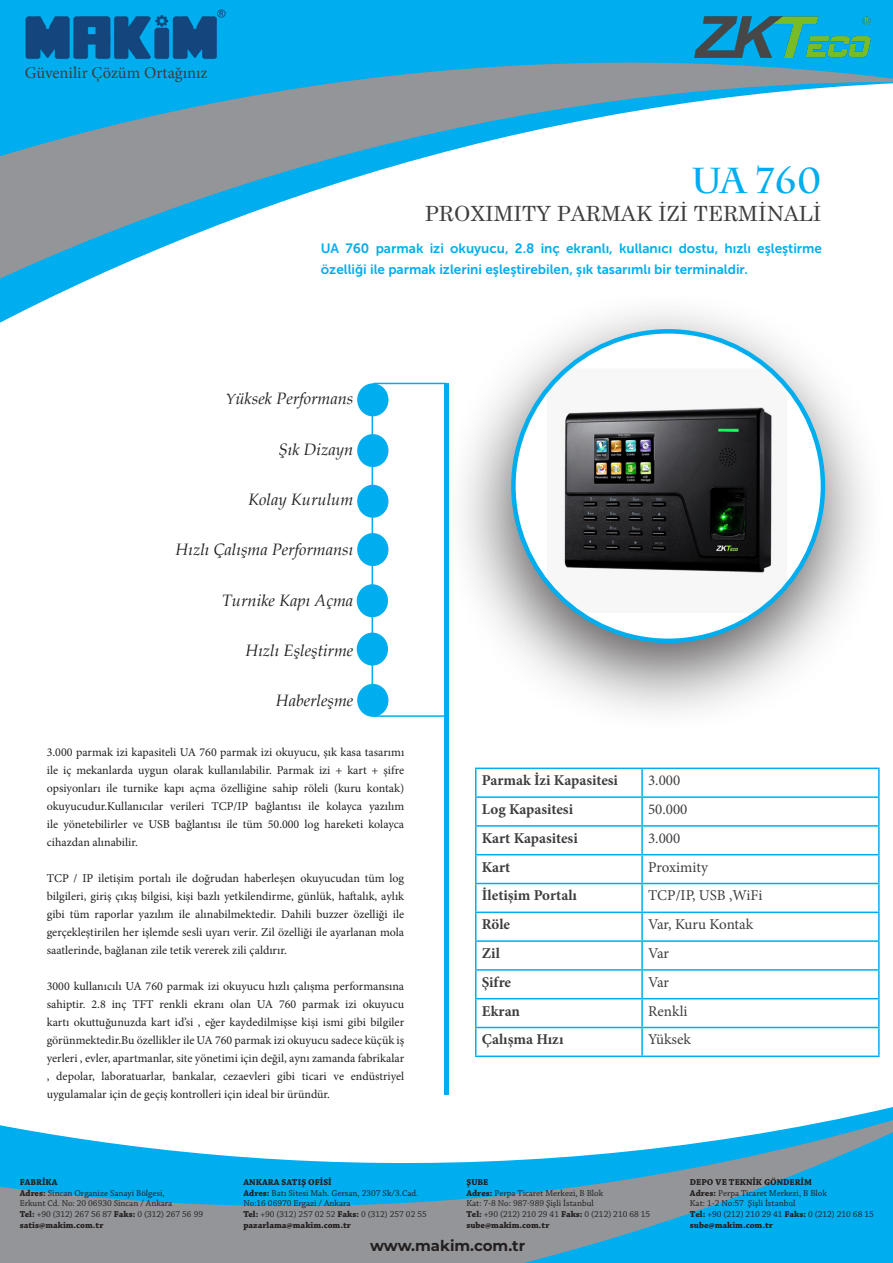
<style>
.page{position:relative;width:893px;height:1263px;background:#fff}
.page>*{position:absolute;margin:0;border:0;box-sizing:border-box;transform-origin:0 0}
.t1{font:700 36px "Charlemagne Std";color:#00aeef}
.t2{font:21px "Century Schoolbook";color:#3e3e3f}
.t3{font:italic 16.5px "Book Antiqua";color:#231f20}
.t4{font:16.5px "Minion Pro";color:#3e3e3f}
.t5{font:700 15px "Minion Pro";color:#3e3e3f}
.t6{font:15px "Minion Pro";color:#3e3e3f}
.t7{font:700 15px "Montserrat";color:#231f20}
.t8{font:13.5px/21px "Museo Sans 700";color:#00aeef}
.t9{font:12px/18px "Minion Pro";color:#231f20;text-align:justify}
.t10{font:9px/10.8px "Chaparral Pro";color:#231f20}
.t11{font:700 9px "Chaparral Pro";color:#231f20}
.s1{font-size:15px}
.s2{font-weight:700}
</style>
<div class="page">
<svg style="left:0;top:186px;width:329px;height:124px"></svg>
<svg style="left:0;top:0;width:893px;height:186px"></svg>
<hr style="left:444px;top:383px;width:4px;height:711px;background:#00aeef">
<div style="left:442px;top:289px;width:444px;height:445px;background:#231f20;opacity:.75"></div>
<div style="left:513px;top:331px;width:310px;height:310px;background:#fff;border-radius:50%"></div>
<img style="left:547px;top:368px;width:240px;height:245px">
<svg style="left:0;top:1088px;width:893px;height:175px"></svg>
<img style="left:23px;top:7px;width:204px;height:55px">
<hr style="left:642px;top:767px;width:238px;height:2px;background:#00aeef">
<hr style="left:878px;top:769px;width:2px;height:27px;background:#00aeef">
<hr style="left:642px;top:796px;width:238px;height:2px;background:#00aeef">
<hr style="left:878px;top:798px;width:2px;height:27px;background:#00aeef">
<hr style="left:642px;top:825px;width:238px;height:2px;background:#00aeef">
<hr style="left:878px;top:827px;width:2px;height:27px;background:#00aeef">
<hr style="left:642px;top:854px;width:238px;height:1px;background:#00aeef">
<hr style="left:878px;top:855px;width:2px;height:28px;background:#00aeef">
<hr style="left:642px;top:883px;width:238px;height:1px;background:#00aeef">
<hr style="left:878px;top:884px;width:2px;height:27px;background:#00aeef">
<hr style="left:642px;top:911px;width:238px;height:2px;background:#00aeef">
<hr style="left:878px;top:913px;width:2px;height:27px;background:#00aeef">
<hr style="left:642px;top:940px;width:238px;height:2px;background:#00aeef">
<hr style="left:878px;top:942px;width:2px;height:27px;background:#00aeef">
<hr style="left:642px;top:969px;width:238px;height:2px;background:#00aeef">
<hr style="left:878px;top:971px;width:2px;height:27px;background:#00aeef">
<hr style="left:642px;top:998px;width:238px;height:1px;background:#00aeef">
<hr style="left:878px;top:999px;width:2px;height:28px;background:#00aeef">
<hr style="left:642px;top:1027px;width:238px;height:1px;background:#00aeef">
<hr style="left:878px;top:1028px;width:2px;height:27px;background:#00aeef">
<hr style="left:642px;top:1055px;width:238px;height:2px;background:#00aeef">
<hr style="left:475px;top:767px;width:167px;height:2px;background:#00aeef">
<hr style="left:641px;top:769px;width:2px;height:27px;background:#00aeef">
<hr style="left:475px;top:796px;width:167px;height:2px;background:#00aeef">
<hr style="left:641px;top:798px;width:2px;height:27px;background:#00aeef">
<hr style="left:475px;top:825px;width:167px;height:2px;background:#00aeef">
<hr style="left:641px;top:827px;width:2px;height:27px;background:#00aeef">
<hr style="left:475px;top:854px;width:167px;height:1px;background:#00aeef">
<hr style="left:641px;top:855px;width:2px;height:28px;background:#00aeef">
<hr style="left:475px;top:883px;width:167px;height:1px;background:#00aeef">
<hr style="left:641px;top:884px;width:2px;height:27px;background:#00aeef">
<hr style="left:475px;top:911px;width:167px;height:2px;background:#00aeef">
<hr style="left:641px;top:913px;width:2px;height:27px;background:#00aeef">
<hr style="left:475px;top:940px;width:167px;height:2px;background:#00aeef">
<hr style="left:641px;top:942px;width:2px;height:27px;background:#00aeef">
<hr style="left:475px;top:969px;width:167px;height:2px;background:#00aeef">
<hr style="left:641px;top:971px;width:2px;height:27px;background:#00aeef">
<hr style="left:475px;top:998px;width:167px;height:1px;background:#00aeef">
<hr style="left:641px;top:999px;width:2px;height:28px;background:#00aeef">
<hr style="left:475px;top:1027px;width:167px;height:1px;background:#00aeef">
<svg style="left:475px;top:769px;width:1px;height:286px"></svg>
<hr style="left:641px;top:1028px;width:2px;height:27px;background:#00aeef">
<hr style="left:475px;top:1055px;width:167px;height:2px;background:#00aeef">
<svg style="left:371px;top:382px;width:77px;height:336px"></svg>
<div style="left:357px;top:434px;width:31px;height:33px;background:#00aeef;border-radius:50%"></div>
<div style="left:357px;top:485px;width:31px;height:33px;background:#00aeef;border-radius:50%"></div>
<div style="left:357px;top:533px;width:31px;height:33px;background:#00aeef;border-radius:50%"></div>
<div style="left:357px;top:584px;width:31px;height:33px;background:#00aeef;border-radius:50%"></div>
<div style="left:357px;top:632px;width:31px;height:33px;background:#00aeef;border-radius:50%"></div>
<div style="left:357px;top:684px;width:31px;height:33px;background:#00aeef;border-radius:50%"></div>
<div style="left:357px;top:383px;width:31px;height:33px;background:#00aeef;border-radius:50%"></div>
<img style="left:685px;top:7px;width:188px;height:70px">
<p class="t4" style="left:25px;top:61px;width:184px">Güvenilir Çözüm Ortağınız</p>
<p class="t1" style="left:691px;top:159px;width:132px">ua 760</p>
<p class="t2" style="left:425px;top:196px;width:398px">PROXIMITY PARMAK İZİ TERMİNALİ</p>
<p class="t8" style="left:321px;top:238px;width:503px">UA 760 parmak izi okuyucu, 2.8 inç ekranlı, kullanıcı dostu, hızlı eşleştirme özelliği ile parmak izlerini eşleştirebilen, şık tasarımlı bir terminaldir.</p>
<p class="t3" style="left:225px;top:387px;width:129px"><span class="s1">Y</span>üksek Performans</p>
<p class="t3" style="left:279px;top:437px;width:76px">Şık Dizayn</p>
<p class="t3" style="left:248px;top:488px;width:106px">Kolay Kurulum</p>
<p class="t3" style="left:176px;top:538px;width:179px">Hızlı Çalışma Performansı</p>
<p class="t3" style="left:222px;top:588px;width:133px">Turnike Kapı Açma</p>
<p class="t3" style="left:246px;top:639px;width:109px">Hızlı Eşleştirme</p>
<p class="t3" style="left:276px;top:689px;width:79px">Haberleşme</p>
<p class="t9" style="left:47px;top:743px;width:359px">3.000 parmak izi kapasiteli UA 760 parmak izi okuyucu, şık kasa tasarımı ile iç mekanlarda uygun olarak kullanılabilir. Parmak izi + kart + şifre opsiyonları ile turnike kapı açma özelliğine sahip röleli (kuru kontak) okuyucudur.Kullanıcılar verileri TCP/IP bağlantısı ile kolayca yazılım ile yönetebilirler ve USB bağlantısı ile tüm 50.000 log hareketi kolayca cihazdan alınabilir.</p>
<p class="t9" style="left:47px;top:869px;width:359px">TCP / IP iletişim portalı ile doğrudan haberleşen okuyucudan tüm log bilgileri, giriş çıkış bilgisi, kişi bazlı yetkilendirme, günlük, haftalık, aylık gibi tüm raporlar yazılım ile alınabilmektedir. Dahili buzzer özelliği ile gerçekleştirilen her işlemde sesli uyarı verir. Zil özelliği ile ayarlanan mola saatlerinde, bağlanan zile tetik vererek zili çaldırır.</p>
<p class="t9" style="left:47px;top:977px;width:359px">3000 kullanıcılı UA 760 parmak izi okuyucu hızlı çalışma performansına sahiptir. 2.8 inç TFT renkli ekranı olan UA 760 parmak izi okuyucu kartı okuttuğunuzda kart id’si , eğer kaydedilmişse kişi ismi gibi bilgiler görünmektedir.Bu özellikler ile UA 760 parmak izi okuyucu sadece küçük iş yerleri , evler, apartmanlar, site yönetimi için değil, aynı zamanda fabrikalar , depolar, laboratuarlar, bankalar, cezaevleri gibi ticari ve endüstriyel uygulamalar için de geçiş kontrolleri için ideal bir üründür.</p>
<p class="t11" style="left:20px;top:1177px;width:39px">FABRİKA</p>
<p class="t10" style="left:20px;top:1188px;width:146px"><span class="s2">Adres:</span> Sincan Organize Sanayi Bölgesi,</p>
<p class="t10" style="left:20px;top:1198px;width:154px">Erkunt Cd. No: 20 06930 Sincan / Ankara</p>
<p class="t10" style="left:20px;top:1209px;width:185px"><span class="s2">Tel:</span> +90 (312) 267 56 87 <span class="s2">Faks:</span> 0 (312) 267 56 99</p>
<p class="t11" style="left:20px;top:1220px;width:85px">satis@makim.com.tr</p>
<p class="t11" style="left:243px;top:1177px;width:90px">ANKARA SATIŞ OFİSİ</p>
<p class="t10" style="left:243px;top:1188px;width:176px"><span class="s2">Adres:</span> Batı Sitesi Mah. Gersan, 2307 Sk/3.Cad.<br>No:16 06970 Ergazi / Ankara</p>
<p class="t10" style="left:243px;top:1209px;width:185px"><span class="s2">Tel:</span> +90 (312) 257 02 52 <span class="s2">Faks:</span> 0 (312) 257 02 55</p>
<p class="t11" style="left:243px;top:1220px;width:109px">pazarlama@makim.com.tr</p>
<p class="t5" style="left:482px;top:770px;width:138px">Parmak İzi Kapasitesi</p>
<p class="t6" style="left:648px;top:770px;width:34px">3.000</p>
<p class="t5" style="left:482px;top:799px;width:93px">Log Kapasitesi</p>
<p class="t6" style="left:648px;top:799px;width:41px">50.000</p>
<p class="t5" style="left:482px;top:827px;width:97px">Kart Kapasitesi</p>
<p class="t6" style="left:648px;top:828px;width:34px">3.000</p>
<p class="t5" style="left:482px;top:856px;width:30px">Kart</p>
<p class="t6" style="left:648px;top:857px;width:61px">Proximity</p>
<p class="t5" style="left:482px;top:885px;width:97px">İletişim Portalı</p>
<p class="t6" style="left:648px;top:885px;width:116px">TCP/IP, USB ,WiFi</p>
<p class="t5" style="left:482px;top:914px;width:30px">Röle</p>
<p class="t6" style="left:648px;top:914px;width:107px">Var, Kuru Kontak</p>
<p class="t5" style="left:482px;top:943px;width:20px">Zil</p>
<p class="t6" style="left:648px;top:943px;width:23px">Var</p>
<p class="t5" style="left:482px;top:971px;width:31px">Şifre</p>
<p class="t6" style="left:648px;top:972px;width:23px">Var</p>
<p class="t5" style="left:482px;top:1000px;width:40px">Ekran</p>
<p class="t6" style="left:648px;top:1001px;width:41px">Renkli</p>
<p class="t5" style="left:482px;top:1029px;width:83px">Çalışma Hızı</p>
<p class="t6" style="left:648px;top:1029px;width:44px">Yüksek</p>
<p class="t11" style="left:466px;top:1177px;width:23px">ŞUBE</p>
<p class="t10" style="left:466px;top:1188px;width:138px"><span class="s2">Adres:</span> Perpa Ticaret Merkezi, B Blok<br>Kat: 7-8 No: 987-989 Şişli İstanbul</p>
<p class="t10" style="left:466px;top:1209px;width:185px"><span class="s2">Tel:</span> +90 (212) 210 29 41 <span class="s2">Faks:</span> 0 (212) 210 68 15</p>
<p class="t11" style="left:466px;top:1220px;width:85px">sube@makim.com.tr</p>
<p class="t11" style="left:690px;top:1177px;width:124px">DEPO VE TEKNİK GÖNDERİM</p>
<p class="t10" style="left:690px;top:1188px;width:138px"><span class="s2">Adres:</span> Perpa Ticaret Merkezi, B Blok<br>Kat: 1-2 No:57 Şişli İstanbul</p>
<p class="t10" style="left:690px;top:1209px;width:185px"><span class="s2">Tel:</span> +90 (212) 210 29 41 <span class="s2">Faks:</span> 0 (212) 210 68 15</p>
<p class="t11" style="left:690px;top:1220px;width:85px">sube@makim.com.tr</p>
<p class="t7" style="left:370px;top:1235px;width:157px">www.makim.com.tr</p>
</div>
